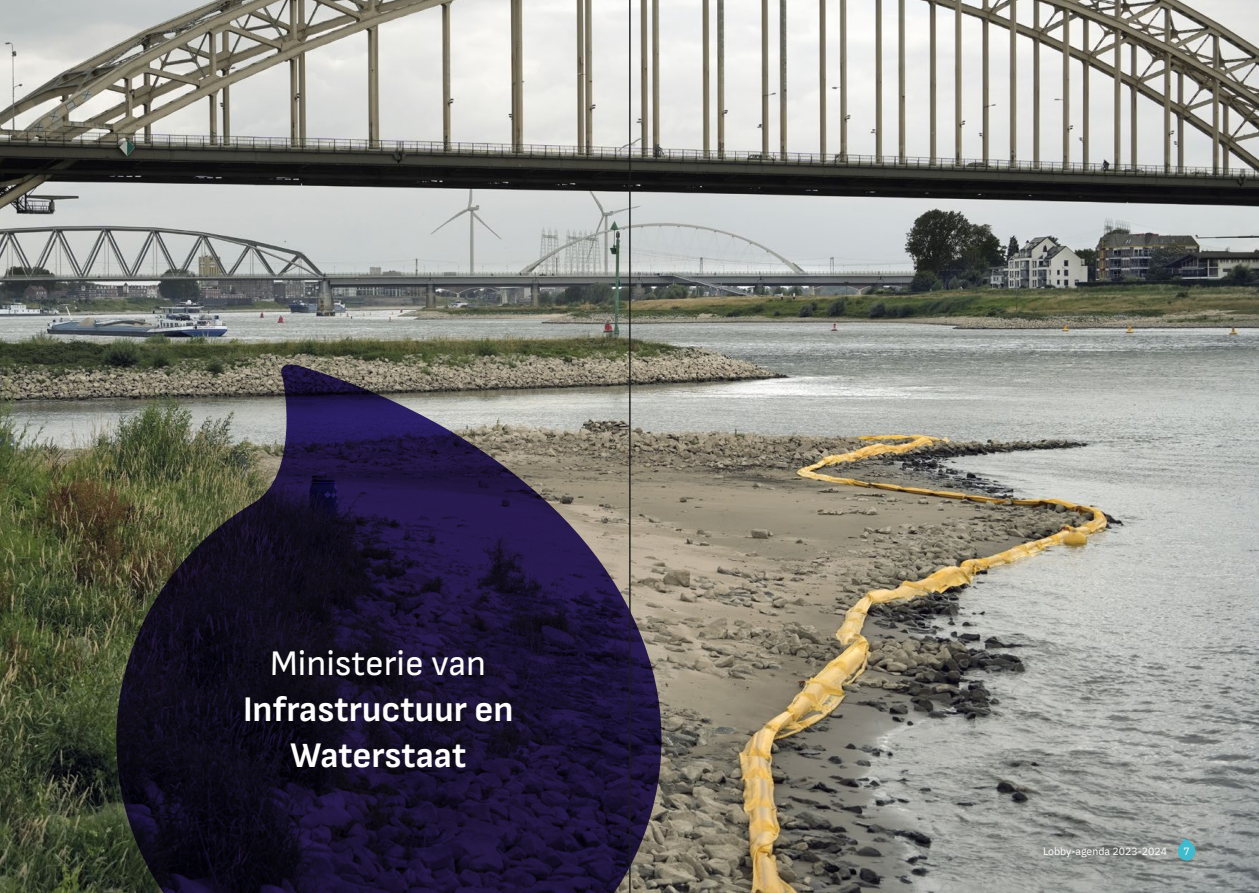
<style>
.page{position:relative;width:1259px;height:893px;background:#fff}
.page>*{position:absolute;margin:0;border:0;box-sizing:border-box;transform-origin:0 0}
.t1{font:700 36px/46.2px "Sofia Sans";color:#fff;text-align:center}
.t2{font:36px "Sofia Sans";color:#fff}
.t3{font:10.5px "IBM Plex Sans";color:#fff}
</style>
<div class="page">
<img style="left:0;top:0;width:1259px;height:893px">
<svg style="left:115px;top:364px;width:548px;height:529px;background:#332e3d"></svg>
<svg style="left:1177px;top:839px;width:19px;height:22px"></svg>
<hr style="left:629px;top:0;width:1px;height:893px;background:#1d1d1b">
<p class="t2" style="left:270px;top:642px;width:217px">Ministerie van</p>
<p class="t1" style="left:243px;top:686px;width:272px">Infrastructuur en<br>Waterstaat</p>
<p class="t3" style="left:1043px;top:843px;width:126px">Lobby-agenda 2023-2024</p>
<p class="t3" style="left:1183px;top:843px;width:8px">7</p>
</div>
